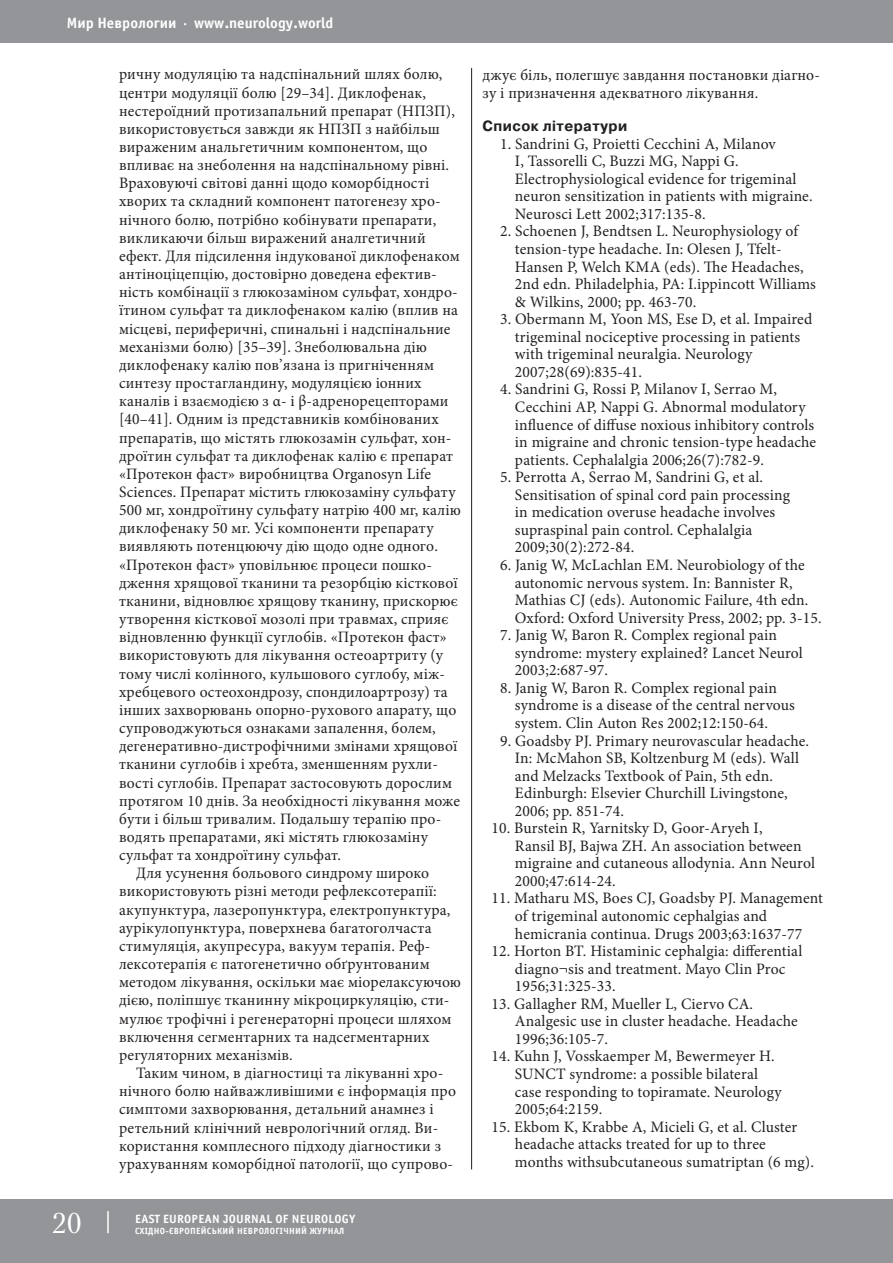
<style>
.page{position:relative;width:893px;height:1263px;background:#fff}
.page>*{position:absolute;margin:0;border:0;box-sizing:border-box;transform-origin:0 0}
.t1{font:28.5px "Petersburg C";color:#fff}
.t2{font:15.9px/17.5px "Minion Pro";letter-spacing:.01em;color:#231f20}
.t3{font:700 15px "Officina Sans C";color:#fff}
.t4{font:700 14.85px "Pragmatica C";letter-spacing:.03em;color:#231f20;scale:.96 1}
.t5{font:700 12px "Officina Sans C";letter-spacing:.02em;color:#fff}
.t6{font:700 9px "Officina Sans C";letter-spacing:.03em;color:#fff}
</style>
<div class="page">
<div style="left:0;top:0;width:893px;height:43px;background:#939598"></div>
<div style="left:0;top:1199px;width:893px;height:64px;background:#939598"></div>
<hr style="left:107px;top:1211px;width:2px;height:22px;background:#fff">
<hr style="left:471px;top:68px;width:1px;height:1101px;background:#231f20">
<p class="t3" style="left:67px;top:15px;width:268px">Мир Неврологии · www.neurology.world</p>
<p class="t2" style="left:119px;top:66px;width:325px">ричну модуляцію та надспінальний шлях болю,</p>
<p class="t2" style="left:119px;top:84px;width:308px">центри модуляції болю [29–34]. Диклофенак,</p>
<p class="t2" style="left:119px;top:102px;width:337px">нестероїдний протизапальний препарат (НПЗП),</p>
<p class="t2" style="left:119px;top:120px;width:322px">використовується завжди як НПЗП з найбільш</p>
<p class="t2" style="left:119px;top:138px;width:310px">вираженим анальгетичним компонентом, що</p>
<p class="t2" style="left:119px;top:156px;width:332px">впливає на знеболення на надспінальному рівні.</p>
<p class="t2" style="left:119px;top:175px;width:312px">Враховуючі світові данні щодо коморбідності</p>
<p class="t2" style="left:119px;top:193px;width:323px">хворих та складний компонент патогенезу хро-</p>
<p class="t2" style="left:119px;top:211px;width:319px">нічного болю, потрібно кобінувати препарати,</p>
<p class="t2" style="left:119px;top:229px;width:308px">викликаючи більш виражений аналгетичний</p>
<p class="t2" style="left:119px;top:247px;width:342px">ефект. Для підсилення індукованої диклофенаком</p>
<p class="t2" style="left:119px;top:265px;width:319px">антіноціцепцію, достовірно доведена ефектив-</p>
<p class="t2" style="left:119px;top:283px;width:340px">ність комбінації з глюкозаміном сульфат, хондро-</p>
<p class="t2" style="left:119px;top:302px;width:340px">їтином сульфат та диклофенаком калію (вплив на</p>
<p class="t2" style="left:119px;top:320px;width:333px">місцеві, периферичні, спинальні і надспінальние</p>
<p class="t2" style="left:119px;top:338px;width:309px">механізми болю) [35–39]. Знеболювальна дію</p>
<p class="t2" style="left:119px;top:356px;width:317px">диклофенаку калію пов’язана із пригніченням</p>
<p class="t2" style="left:119px;top:374px;width:304px">синтезу простагландину, модуляцією іонних</p>
<p class="t2" style="left:119px;top:392px;width:331px">каналів і взаємодією з α- і β-адренорецепторами</p>
<p class="t2" style="left:119px;top:411px;width:321px">[40–41]. Одним із представників комбінованих</p>
<p class="t2" style="left:119px;top:429px;width:334px">препаратів, що містять глюкозамін сульфат, хон-</p>
<p class="t2" style="left:119px;top:447px;width:335px">дроїтин сульфат та диклофенак калію є препарат</p>
<p class="t2" style="left:119px;top:465px;width:314px">«Протекон фаст» виробництва Organosyn Life</p>
<p class="t2" style="left:119px;top:483px;width:338px">Sciences. Препарат містить глюкозаміну сульфату</p>
<p class="t2" style="left:119px;top:501px;width:343px">500 мг, хондроїтину сульфату натрію 400 мг, калію</p>
<p class="t2" style="left:119px;top:519px;width:316px">диклофенаку 50 мг. Усі компоненти препарату</p>
<p class="t2" style="left:119px;top:538px;width:320px">виявляють потенцюючу дію щодо одне одного.</p>
<p class="t2" style="left:119px;top:556px;width:314px">«Протекон фаст» уповільнює процеси пошко-</p>
<p class="t2" style="left:119px;top:574px;width:340px">дження хрящової тканини та резорбцію кісткової</p>
<p class="t2" style="left:119px;top:592px;width:340px">тканини, відновлює хрящову тканину, прискорює</p>
<p class="t2" style="left:119px;top:610px;width:331px">утворення кісткової мозолі при травмах, сприяє</p>
<p class="t2" style="left:119px;top:628px;width:329px">відновленню функції суглобів. «Протекон фаст»</p>
<p class="t2" style="left:119px;top:647px;width:326px">використовують для лікування остеоартриту (у</p>
<p class="t2" style="left:119px;top:665px;width:328px">тому числі колінного, кульшового суглобу, між-</p>
<p class="t2" style="left:119px;top:683px;width:330px">хребцевого остеохондрозу, спондилоартрозу) та</p>
<p class="t2" style="left:119px;top:701px;width:339px">інших захворювань опорно-рухового апарату, що</p>
<p class="t2" style="left:119px;top:719px;width:318px">супроводжуються ознаками запалення, болем,</p>
<p class="t2" style="left:119px;top:737px;width:340px">дегенеративно-дистрофічними змінами хрящової</p>
<p class="t2" style="left:119px;top:756px;width:320px">тканини суглобів і хребта, зменшенням рухли-</p>
<p class="t2" style="left:119px;top:774px;width:334px">вості суглобів. Препарат застосовують дорослим</p>
<p class="t2" style="left:119px;top:792px;width:342px">протягом 10 днів. За необхідності лікування може</p>
<p class="t2" style="left:119px;top:810px;width:324px">бути і більш тривалим. Подальшу терапію про-</p>
<p class="t2" style="left:119px;top:828px;width:310px">водять препаратами, які містять глюкозаміну</p>
<p class="t2" style="left:119px;top:846px;width:224px">сульфат та хондроїтину сульфат.</p>
<p class="t2" style="left:136px;top:864px;width:295px">Для усунення больового синдрому широко</p>
<p class="t2" style="left:119px;top:883px;width:319px">використовують різні методи рефлексотерапії:</p>
<p class="t2" style="left:119px;top:901px;width:333px">акупунктура, лазеропунктура, електропунктура,</p>
<p class="t2" style="left:119px;top:919px;width:314px">аурікулопунктура, поверхнева багатоголчаста</p>
<p class="t2" style="left:119px;top:937px;width:313px">стимуляція, акупресура, вакуум терапія. Реф-</p>
<p class="t2" style="left:119px;top:955px;width:312px">лексотерапія є патогенетично обґрунтованим</p>
<p class="t2" style="left:119px;top:973px;width:343px">методом лікування, оскільки має міорелаксуючою</p>
<p class="t2" style="left:119px;top:992px;width:332px">дією, поліпшує тканинну мікроциркуляцію, сти-</p>
<p class="t2" style="left:119px;top:1010px;width:334px">мулює трофічні і регенераторні процеси шляхом</p>
<p class="t2" style="left:119px;top:1028px;width:312px">включення сегментарних та надсегментарних</p>
<p class="t2" style="left:119px;top:1046px;width:175px">регуляторних механізмів.</p>
<p class="t2" style="left:136px;top:1064px;width:309px">Таким чином, в діагностиці та лікуванні хро-</p>
<p class="t2" style="left:119px;top:1082px;width:338px">нічного болю найважливішими є інформація про</p>
<p class="t2" style="left:119px;top:1100px;width:316px">симптоми захворювання, детальний анамнез і</p>
<p class="t2" style="left:119px;top:1119px;width:321px">ретельний клінічний неврологічний огляд. Ви-</p>
<p class="t2" style="left:119px;top:1137px;width:324px">користання комплесного підходу діагностики з</p>
<p class="t2" style="left:119px;top:1155px;width:336px">урахуванням коморбідної патології, що супрово-</p>
<h1 class="t1" style="left:52px;top:1206px;width:31px">20</h1>
<p class="t5" style="left:135px;top:1212px;width:222px">EAST EUROPEAN JOURNAL OF NEUROLOGY</p>
<p class="t6" style="left:135px;top:1226px;width:211px">СХІДНО-ЄВРОПЕЙСЬКИЙ НЕВРОЛОГІЧНИЙ ЖУРНАЛ</p>
<p class="t2" style="left:483px;top:66px;width:339px;line-height:18.1px">джує біль, полегшує завдання постановки діагно&shy;зу і призначення адекватного лікування.</p>
<p class="t4" style="left:483px;top:118px;width:152px">Список літератури</p>
<p class="t2" style="left:515px;top:135px;width:299px;text-indent:-15px">1. Sandrini G, Proietti Cecchini A, Milanov<br>I, Tassorelli C, Buzzi MG, Nappi G.<br>Electrophysiological evidence for trigeminal neuron sensitization in patients with migraine.<br>Neurosci Lett 2002;317:135-8.</p>
<p class="t2" style="left:515px;top:223px;width:302px;text-indent:-15px">2. Schoenen J, Bendtsen L. Neurophysiology of tension-type headache. In: Olesen J, Tfelt-Hansen P, Welch KMA (eds). The Headaches, 2nd edn. Philadelphia, PA: I.ippincott Williams &amp; Wilkins, 2000; pp. 463-70.</p>
<p class="t2" style="left:515px;top:310px;width:299px;text-indent:-15px">3. Obermann M, Yoon MS, Ese D, et al. Impaired trigeminal nociceptive processing in patients with trigeminal neuralgia. Neurology 2007;28(69):835-41.</p>
<p class="t2" style="left:515px;top:381px;width:303px;text-indent:-15px">4. Sandrini G, Rossi P, Milanov I, Serrao M, Cecchini AP, Nappi G. Abnormal modulatory influence of diffuse noxious inhibitory controls in migraine and chronic tension-type headache patients. Cephalalgia 2006;26(7):782-9.</p>
<p class="t2" style="left:515px;top:468px;width:277px;text-indent:-15px">5. Perrotta A, Serrao M, Sandrini G, et al.<br>Sensitisation of spinal cord pain processing in medication overuse headache involves supraspinal pain control. Cephalalgia 2009;30(2):272-84.</p>
<p class="t2" style="left:515px;top:556px;width:308px;text-indent:-15px">6. Janig W, McLachlan EM. Neurobiology of the autonomic nervous system. In: Bannister R, Mathias CJ (eds). Autonomic Failure, 4th edn.<br>Oxford: Oxford University Press, 2002; pp. 3-15.</p>
<p class="t2" style="left:515px;top:626px;width:289px;text-indent:-15px">7. Janig W, Baron R. Complex regional pain syndrome: mystery explained? Lancet Neurol<br>2003;2:687-97.</p>
<p class="t2" style="left:515px;top:679px;width:282px;text-indent:-15px">8. Janig W, Baron R. Complex regional pain syndrome is a disease of the central nervous system. Clin Auton Res 2002;12:150-64.</p>
<p class="t2" style="left:515px;top:732px;width:296px;text-indent:-15px">9. Goadsby PJ. Primary neurovascular headache.<br>In: McMahon SB, Koltzenburg M (eds). Wall and Melzacks Textbook of Pain, 5th edn.<br>Edinburgh: Elsevier Churchill Livingstone, 2006; pp. 851-74.</p>
<p class="t2" style="left:515px;top:819px;width:302px;text-indent:-23px">10. Burstein R, Yarnitsky D, Goor-Aryeh I,<br>Ransil BJ, Bajwa ZH. An association between migraine and cutaneous allodynia. Ann Neurol 2000;47:614-24.</p>
<p class="t2" style="left:515px;top:890px;width:310px;text-indent:-23px">11. Matharu MS, Boes CJ, Goadsby PJ. Management of trigeminal autonomic cephalgias and hemicrania continua. Drugs 2003;63:1637-77</p>
<p class="t2" style="left:515px;top:942px;width:289px;text-indent:-23px">12. Horton ВТ. Histaminic cephalgia: differential diagno¬sis and treatment. Mayo Clin Proc<br>1956;31:325-33.</p>
<p class="t2" style="left:515px;top:995px;width:284px;text-indent:-23px">13. Gallagher RM, Mueller L, Ciervo CA.<br>Analgesic use in cluster headache. Headache<br>1996;36:105-7.</p>
<p class="t2" style="left:515px;top:1048px;width:268px;text-indent:-23px">14. Kuhn J, Vosskaemper M, Bewermeyer H.<br>SUNCT syndrome: a possible bilateral case responding to topiramate. Neurology 2005;64:2159.</p>
<p class="t2" style="left:515px;top:1118px;width:301px;text-indent:-23px">15. Ekbom K, Krabbe A, Micieli G, et al. Cluster headache attacks treated for up to three months withsubcutaneous sumatriptan (6 mg).</p>
</div>
